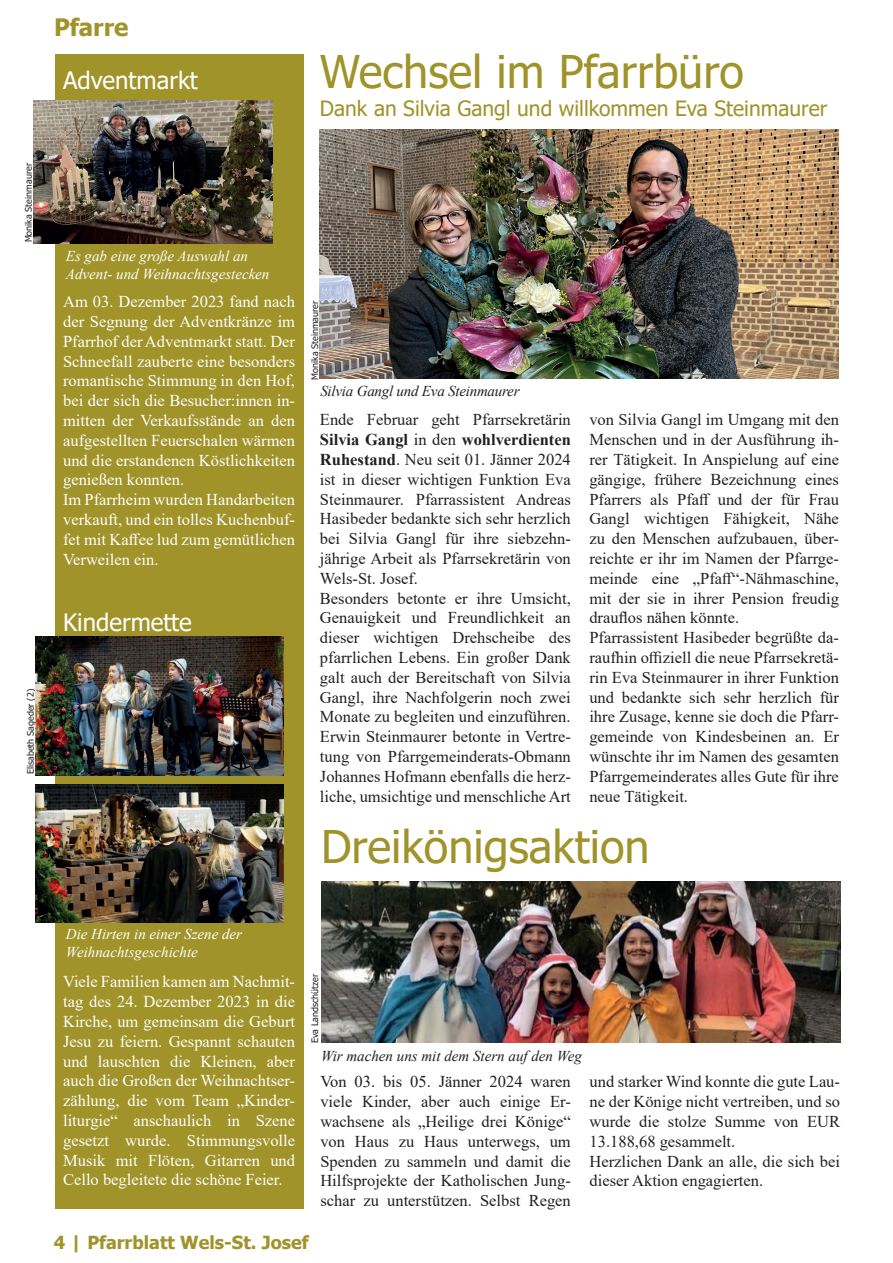
<style>
.page{position:relative;width:893px;height:1263px;background:#fff}
.page>*{position:absolute;margin:0;border:0;box-sizing:border-box;transform-origin:0 0}
.t1{font:45px "Tahoma";color:#a09329}
.t2{font:24px "Tahoma";color:#fff}
.t3{font:700 24px "Tahoma";color:#a09329}
.t4{font:21px "Tahoma";color:#a09329}
.t5{font:700 18px "Tahoma";color:#a09329}
.t6{font:16.5px/19.8px "Times New Roman";color:#231f20}
.t7{font:16.5px/19.8px "Times New Roman";color:#fff}
.t8{font:italic 15px/18px "Times New Roman";color:#fff}
.t9{font:italic 15px "Times New Roman";letter-spacing:-.015em;color:#231f20}
.t10{font:9px "Tahoma";color:#231f20}
.s1{font-weight:700}
</style>
<div class="page">
<img style="left:320px;top:130px;width:519px;height:248px">
<img style="left:321px;top:881px;width:519px;height:162px">
<div style="left:55px;top:54px;width:249px;height:1155px;background:#a09329"></div>
<img style="left:33px;top:101px;width:240px;height:142px">
<img style="left:35px;top:637px;width:249px;height:138px">
<img style="left:35px;top:784px;width:249px;height:139px">
<p class="t10" style="left:22px;top:242px;width:81px;rotate:-90deg">Monika Steinmaurer</p>
<p class="t10" style="left:25px;top:774px;width:87px;rotate:-90deg">Elisabeth Sageder (2)</p>
<h2 class="t3" style="left:54px;top:11px;width:76px">Pfarre</h2>
<h2 class="t2" style="left:63px;top:65px;width:136px">Adventmarkt</h2>
<h1 class="t1" style="left:320px;top:42px;width:425px">Wechsel im Pfarrbüro</h1>
<p class="t4" style="left:320px;top:94px;width:509px">Dank an Silvia Gangl und willkommen Eva Steinmaurer</p>
<p class="t8" style="left:66px;top:246px;width:205px">Es gab eine große Auswahl an<br>Advent- und Weihnachtsgestecken</p>
<p class="t7" style="left:63px;top:291px;width:233px">Am 03. Dezember 2023 fand nach der Segnung der Adventkränze im<br>Pfarrhof der Adventmarkt statt. Der<br>Schneefall zauberte eine besonders romantische Stimmung in den Hof, bei der sich die Besucher:innen in&shy;mitten der Verkaufsstände an den aufgestellten Feuerschalen wärmen und die erstandenen Köstlichkeiten genießen konnten.<br>Im Pfarrheim wurden Handarbeiten verkauft, und ein tolles Kuchenbuf&shy;fet mit Kaffee lud zum gemütlichen<br>Verweilen ein.</p>
<h2 class="t2" style="left:63px;top:606px;width:130px">Kindermette</h2>
<p class="t10" style="left:309px;top:380px;width:81px;rotate:-90deg">Monika Steinmaurer</p>
<p class="t9" style="left:320px;top:380px;width:201px">Silvia Gangl und Eva Steinmaurer</p>
<p class="t6" style="left:320px;top:409px;width:252px">Ende Februar geht Pfarrsekretärin <span class="s1">Silvia Gangl</span> in den <span class="s1">wohlverdienten Ruhestand</span>. Neu seit 01. Jänner 2024 ist in dieser wichtigen Funktion Eva Steinmaurer. Pfarrassistent Andreas Hasibeder bedankte sich sehr herzlich bei Silvia Gangl für ihre siebzehn&shy;jährige Arbeit als Pfarrsekretärin von Wels-St. Josef.<br>Besonders betonte er ihre Umsicht, Genauigkeit und Freundlichkeit an dieser wichtigen Drehscheibe des pfarrlichen Lebens. Ein großer Dank galt auch der Bereitschaft von Silvia Gangl, ihre Nachfolgerin noch zwei Monate zu begleiten und einzuführen.<br>Erwin Steinmaurer betonte in Vertre&shy;tung von Pfarrgemeinderats-Obmann Johannes Hofmann ebenfalls die herz&shy;liche, umsichtige und menschliche Art</p>
<p class="t6" style="left:589px;top:409px;width:251px">von Silvia Gangl im Umgang mit den Menschen und in der Ausführung ih&shy;rer Tätigkeit. In Anspielung auf eine gängige, frühere Bezeichnung eines Pfarrers als Pfaff und der für Frau Gangl wichtigen Fähigkeit, Nähe zu den Menschen aufzubauen, über&shy;reichte er ihr im Namen der Pfarrge&shy;meinde eine „Pfaff“-Nähmaschine, mit der sie in ihrer Pension freudig drauflos nähen könnte.<br>Pfarrassistent Hasibeder begrüßte da&shy;raufhin offiziell die neue Pfarrsekretä&shy;rin Eva Steinmaurer in ihrer Funktion und bedankte sich sehr herzlich für ihre Zusage, kenne sie doch die Pfarr&shy;gemeinde von Kindesbeinen an. Er wünschte ihr im Namen des gesamten Pfarrgemeinderates alles Gute für ihre neue Tätigkeit.</p>
<h1 class="t1" style="left:321px;top:816px;width:330px">Dreikönigsaktion</h1>
<p class="t8" style="left:66px;top:924px;width:178px">Die Hirten in einer Szene der<br>Weihnachtsgeschichte</p>
<p class="t7" style="left:63px;top:971px;width:233px;text-align:justify">Viele Familien kamen am Nachmit&shy;tag des 24. Dezember 2023 in die Kirche, um gemeinsam die Geburt Jesu zu feiern. Gespannt schauten und lauschten die Kleinen, aber auch die Großen der Weihnachtser&shy;zählung, die vom Team „Kinder&shy;liturgie“ anschaulich in Szene gesetzt wurde. Stimmungsvolle Musik mit Flöten, Gitarren und Cello begleitete die schöne Feier.</p>
<p class="t10" style="left:309px;top:1043px;width:71px;rotate:-90deg">Eva Landschützer</p>
<p class="t9" style="left:321px;top:1046px;width:263px">Wir machen uns mit dem Stern auf den Weg</p>
<p class="t6" style="left:320px;top:1071px;width:252px;text-align:justify">Von 03. bis 05. Jänner 2024 waren viele Kinder, aber auch einige Er&shy;wachsene als „Heilige drei Könige“ von Haus zu Haus unterwegs, um Spenden zu sammeln und damit die Hilfsprojekte der Katholischen Jung&shy;schar zu unterstützen. Selbst Regen</p>
<p class="t6" style="left:590px;top:1071px;width:252px">und starker Wind konnte die gute Lau&shy;ne der Könige nicht vertreiben, und so wurde die stolze Summe von EUR<br>13.188,68 gesammelt.<br>Herzlichen Dank an alle, die sich bei dieser Aktion engagierten.</p>
<p class="t5" style="left:54px;top:1230px;width:256px">4 | Pfarrblatt Wels-St. Josef</p>
</div>
